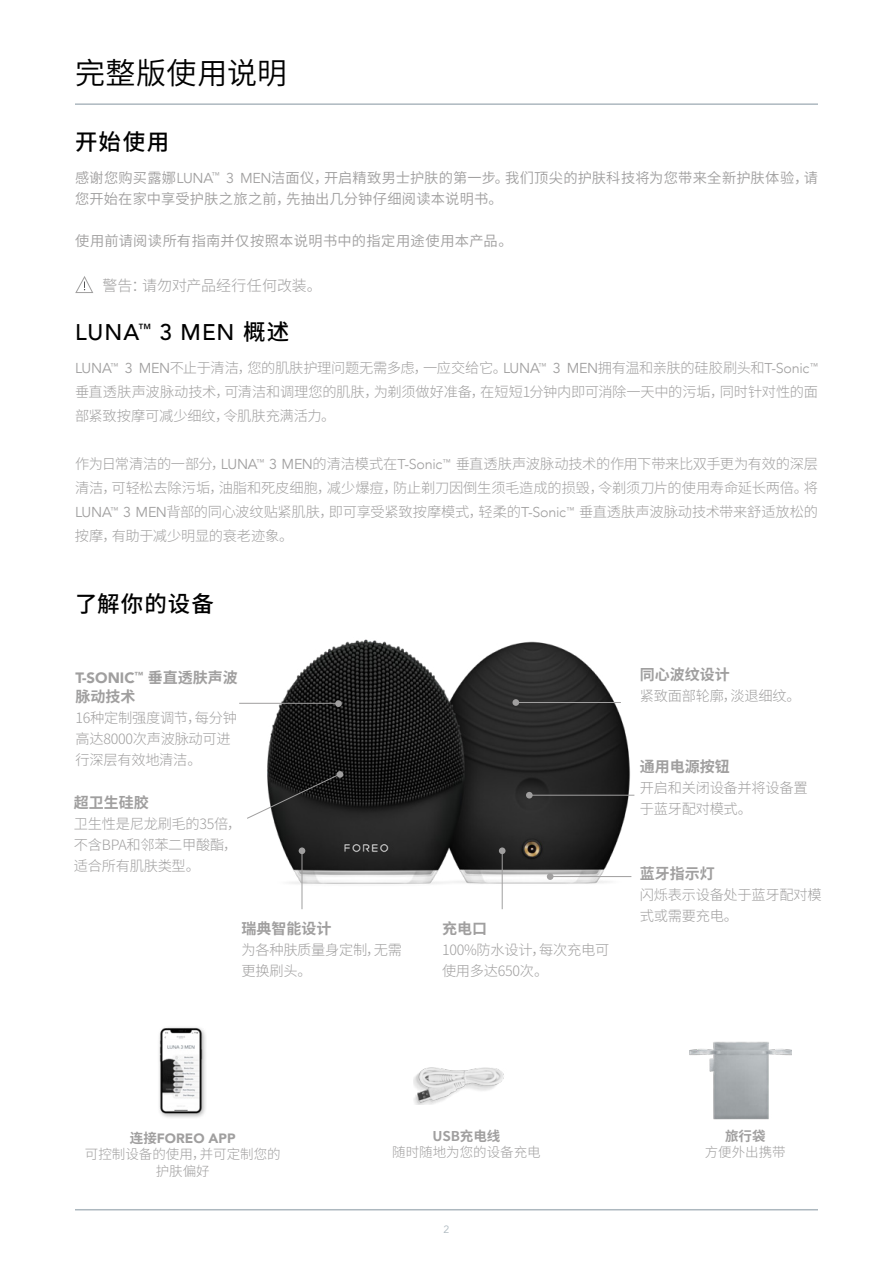
<style>
.page{position:relative;width:893px;height:1263px;background:#fff}
.page>*{position:absolute;margin:0;border:0;box-sizing:border-box;transform-origin:0 0}
.t1{font:30px "Source Han Sans CN";letter-spacing:.015em;color:#000}
.t2{font:500 22.5px "Avenir LT Std";letter-spacing:.05em;color:#000}
.t3{font:500 22.5px "Source Han Sans CN";letter-spacing:.05em;color:#000}
.t4{font:700 15px "Source Han Sans CN";color:#a09f9f}
.t5{font:300 15px "Source Han Sans CN";letter-spacing:.005em;color:#a09f9f}
.t6{font:900 15px "Avenir";color:#a09f9f}
.t7{font:300 14.25px/21px "Source Han Sans CN";letter-spacing:-.02em;color:#a09f9f}
.t8{font:14.25px/21px "Source Han Sans CN";letter-spacing:.015em;color:#a09f9f}
.t9{font:300 13.5px/16.2px "Source Han Sans CN";color:#a09f9f;text-align:center}
.t10{font:900 13.5px "Avenir";color:#a09f9f}
.t11{font:700 13.5px "Source Han Sans CN";color:#a09f9f}
.t12{font:10.5px "Avenir LT Std";color:#adb8bf}
.s1{font-family:"Avenir LT Std"}
.s2{font-family:"Source Han Sans CN"}
.s3{font-family:"Avenir LT Std";font-weight:400}
.s4{font-family:"Avenir"}
.s5{font-family:"Source Han Sans CN";font-weight:700}
</style>
<div class="page">
<hr style="left:75px;top:1209px;width:743px;height:1px;background:#adb8bf">
<img style="left:239px;top:639px;width:396px;height:271px">
<hr style="left:75px;top:103px;width:743px;height:2px;background:#adb8bf">
<svg style="left:75px;top:276px;width:19px;height:17px"></svg>
<hr style="left:239px;top:703px;width:99px;height:1px;background:#a09f9f">
<div style="left:335px;top:700px;width:7px;height:7px;background:#a09f9f;border-radius:50%"></div>
<svg style="left:246px;top:772px;width:96px;height:47px"></svg>
<div style="left:337px;top:771px;width:6px;height:7px;background:#a09f9f;border-radius:50%"></div>
<div style="left:526px;top:792px;width:7px;height:6px;background:#a09f9f;border-radius:50%"></div>
<hr style="left:528px;top:795px;width:106px;height:1px;background:#a09f9f">
<div style="left:547px;top:873px;width:6px;height:7px;background:#a09f9f;border-radius:50%"></div>
<hr style="left:549px;top:876px;width:82px;height:1px;background:#a09f9f">
<div style="left:512px;top:699px;width:7px;height:7px;background:#a09f9f;border-radius:50%"></div>
<hr style="left:515px;top:702px;width:106px;height:1px;background:#a09f9f">
<div style="left:299px;top:847px;width:6px;height:7px;background:#a09f9f;border-radius:50%"></div>
<hr style="left:302px;top:851px;width:1px;height:58px;background:#a09f9f">
<div style="left:499px;top:847px;width:7px;height:7px;background:#a09f9f;border-radius:50%"></div>
<hr style="left:502px;top:851px;width:1px;height:58px;background:#a09f9f">
<img style="left:413px;top:1067px;width:91px;height:37px">
<img style="left:159px;top:1027px;width:47px;height:91px">
<img style="left:689px;top:1041px;width:102px;height:79px">
<h1 class="t1" style="left:75px;top:56px;width:214px">完整版使用说明</h1>
<h2 class="t3" style="left:75px;top:129px;width:96px">开始使用</h2>
<p class="t8" style="left:75px;top:168px;width:744px">感谢您购买露娜<span class="s1">LUNA</span><sup>™</sup> <span class="s1">3 MEN</span>洁面仪，开启精致男士护肤的第一步。我们顶尖的护肤科技将为您带来全新护肤体验，请您开始在家中享受护肤之旅之前，先抽出几分钟仔细阅读本说明书。</p>
<p class="t8" style="left:75px;top:231px;width:439px">使用前请阅读所有指南并仅按照本说明书中的指定用途使用本产品。</p>
<p class="t5" style="left:102px;top:277px;width:221px">警告：请勿对产品经行任何改装。</p>
<h2 class="t2" style="left:75px;top:320px;width:216px">LUNA<sup>™</sup> 3 MEN <span class="s2">概述</span></h2>
<p class="t7" style="left:75px;top:356px;width:744px;line-height:24px;text-align:justify"><span class="s3">LUNA</span><sup>™</sup> <span class="s3">3 MEN</span>不止于清洁，您的肌肤护理问题无需多虑，一应交给它。<span class="s3">LUNA</span><sup>™</sup> <span class="s3">3 MEN</span>拥有温和亲肤的硅胶刷头和<span class="s4">T-Sonic</span><sup>™</sup>垂直透肤声波脉动技术，可清洁和调理您的肌肤，为剃须做好准备，在短短1分钟内即可消除一天中的污垢，同时针对性的面部紧致按摩可减少细纹，令肌肤充满活力。</p>
<p class="t7" style="left:75px;top:452px;width:744px;line-height:24px;text-align:justify">作为日常清洁的一部分，<span class="s3">LUNA</span><sup>™</sup> <span class="s3">3 MEN</span>的清洁模式在<span class="s4">T-Sonic</span><sup>™</sup> 垂直透肤声波脉动技术的作用下带来比双手更为有效的深层清洁，可轻松去除污垢，油脂和死皮细胞，减少爆痘，防止剃刀因倒生须毛造成的损毁，令剃须刀片的使用寿命延长两倍。将<span class="s3">LUNA</span><sup>™</sup> <span class="s3">3 MEN</span>背部的同心波纹贴紧肌肤，即可享受紧致按摩模式，轻柔的<span class="s4">T-Sonic</span><sup>™</sup> 垂直透肤声波脉动技术带来舒适放松的按摩，有助于减少明显的衰老迹象。</p>
<h2 class="t3" style="left:75px;top:591px;width:141px">了解你的设备</h2>
<p class="t6" style="left:76px;top:665px;width:164px">T-SONIC<sup>™</sup> <span class="s5">垂直透肤声波</span></p>
<p class="t4" style="left:76px;top:688px;width:61px">脉动技术</p>
<p class="t7" style="left:76px;top:708px;width:163px">16种定制强度调节，每分钟高达8000次声波脉动可进行深层有效地清洁。</p>
<p class="t4" style="left:74px;top:794px;width:76px">超卫生硅胶</p>
<p class="t7" style="left:74px;top:814px;width:169px">卫生性是尼龙刷毛的35倍，不含BPA和邻苯二甲酸酯，适合所有肌肤类型。</p>
<p class="t4" style="left:241px;top:920px;width:91px">瑞典智能设计</p>
<p class="t7" style="left:241px;top:940px;width:162px">为各种肤质量身定制，无需更换刷头。</p>
<p class="t4" style="left:442px;top:920px;width:46px">充电口</p>
<p class="t7" style="left:442px;top:940px;width:169px">100%防水设计，每次充电可使用多达650次。</p>
<p class="t4" style="left:640px;top:666px;width:91px">同心波纹设计</p>
<p class="t7" style="left:640px;top:686px;width:162px">紧致面部轮廓，淡退细纹。</p>
<p class="t4" style="left:640px;top:758px;width:91px">通用电源按钮</p>
<p class="t7" style="left:640px;top:777px;width:169px">开启和关闭设备并将设备置于蓝牙配对模式。</p>
<p class="t4" style="left:640px;top:865px;width:76px">蓝牙指示灯</p>
<p class="t7" style="left:640px;top:885px;width:183px">闪烁表示设备处于蓝牙配对模式或需要充电。</p>
<p class="t10" style="left:130px;top:1127px;width:107px"><span class="s5">连接</span>FOREO APP</p>
<p class="t9" style="left:85px;top:1147px;width:197px">可控制设备的使用，并可定制您的护肤偏好</p>
<p class="t11" style="left:432px;top:1128px;width:70px">USB充电线</p>
<p class="t9" style="left:392px;top:1144px;width:150px">随时随地为您的设备充电</p>
<p class="t12" style="left:444px;top:1223px;width:7px">2</p>
<p class="t11" style="left:725px;top:1128px;width:42px">旅行袋</p>
<p class="t9" style="left:705px;top:1144px;width:82px">方便外出携带</p>
</div>
